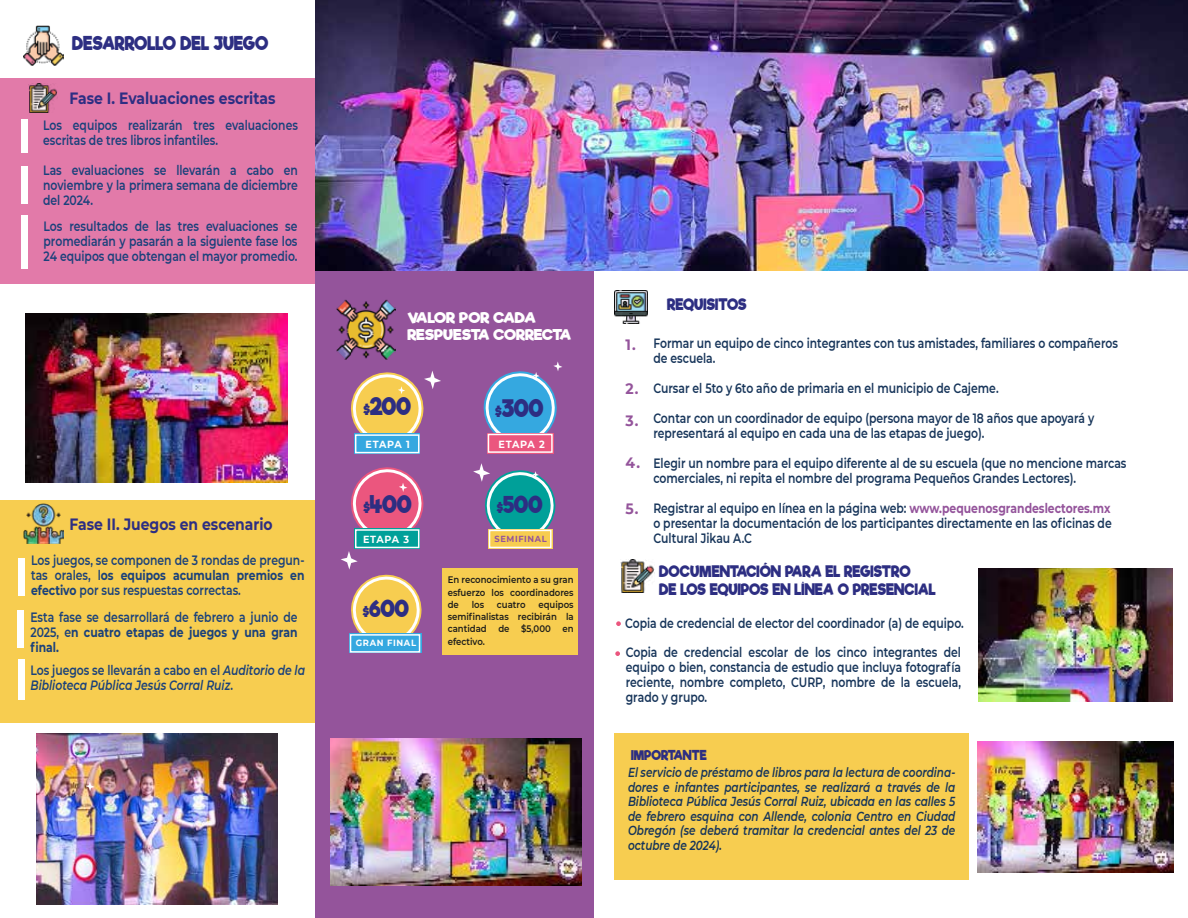
<style>
.page{position:relative;width:1188px;height:918px;background:#fff}
.page>*{position:absolute;margin:0;border:0;box-sizing:border-box;transform-origin:0 0}
.t1{font:700 23.1px "Riffic Free";color:#2d2e82;scale:.93 1}
.t2{font:700 22.95px "Riffic Free";letter-spacing:-.01em;color:#2d2e82;scale:.93 1}
.t3{font:700 22.35px "Riffic Free";letter-spacing:-.015em;color:#2d2e82;scale:.93 1}
.t4{font:700 18px "Riffic Free";color:#2d2e82;scale:.91 1}
.t5{font:700 16.35px "Montserrat";color:#2d2e83;scale:.85 1}
.t6{font:700 15px/18px "Riffic Free";color:#2d2e82;scale:.93 1}
.t7{font:700 15px/31.2px "Montserrat";color:#94549b;scale:.93 1}
.t8{font:700 14.1px/17px "Riffic Free";color:#fff;scale:1.07 1}
.t9{font:600 13.5px/15px "Montserrat";color:#17355a;scale:.8 1}
.t10{font:600 13.5px/15px "Montserrat";color:#1a417b;text-align:justify;scale:.8 1}
.t11{font:italic 600 13.5px/15px "Montserrat";color:#1a417b;scale:.8 1}
.t12{font:italic 600 13.05px/14.5px "Montserrat";color:#17355a;text-align:justify;scale:.8 1}
.t13{font:700 12.9px "Riffic Free";color:#2d2e82;scale:.93 1}
.t14{font:700 10.35px "Montserrat";letter-spacing:.06em;color:#fff;scale:.93 1}
.t15{font:600 9.45px/12.3px "Montserrat";color:#1d1d1b;text-align:justify;scale:.9 1}
.t16{font:700 9px "Montserrat";letter-spacing:.075em;color:#fff;scale:.93 1}
.t17{font:700 8.85px "Montserrat";letter-spacing:.075em;color:#94549b;scale:.93 1}
.s1{font-weight:700}
.s2{font-style:normal}
.s3{font-size:15px}
.s4{font-size:15.15px}
.s5{font-size:14.55px}
.s6{font-weight:700;color:#94549b}
</style>
<div class="page">
<div style="left:0;top:500px;width:366px;height:223px;background:#f7cd50"></div>
<div style="left:315px;top:269px;width:279px;height:649px;background:#94549b"></div>
<div style="left:354px;top:434px;width:66px;height:20px;background:#35a8e0"></div>
<div style="left:355px;top:434px;width:64px;height:19px;border:1px solid #fff"></div>
<div style="left:487px;top:433px;width:66px;height:21px;background:#eb567e"></div>
<div style="left:488px;top:434px;width:65px;height:19px;border:1px solid #fff"></div>
<div style="left:354px;top:529px;width:66px;height:20px;background:#00a099"></div>
<div style="left:355px;top:529px;width:64px;height:19px;border:1px solid #fff"></div>
<div style="left:488px;top:529px;width:64px;height:20px;background:#f7cd50"></div>
<div style="left:489px;top:530px;width:63px;height:18px;border:1px solid #fff"></div>
<div style="left:442px;top:568px;width:136px;height:87px;background:#f7cd50"></div>
<img style="left:23px;top:25px;width:41px;height:41px">
<img style="left:621px;top:560px;width:33px;height:33px">
<img style="left:615px;top:290px;width:32px;height:33px">
<img style="left:336px;top:299px;width:60px;height:60px">
<div style="left:18px;top:558px;width:7px;height:38px;background:#fff"></div>
<div style="left:17px;top:610px;width:7px;height:38px;background:#fff"></div>
<div style="left:18px;top:659px;width:7px;height:41px;background:#fff"></div>
<svg style="left:483px;top:361px;width:79px;height:85px"></svg>
<svg style="left:351px;top:467px;width:73px;height:74px"></svg>
<svg style="left:351px;top:371px;width:90px;height:76px"></svg>
<img style="left:315px;top:0;width:873px;height:271px">
<img style="left:36px;top:734px;width:242px;height:171px">
<img style="left:978px;top:568px;width:194px;height:133px">
<img style="left:977px;top:742px;width:196px;height:130px">
<img style="left:25px;top:314px;width:262px;height:168px">
<img style="left:331px;top:739px;width:251px;height:146px">
<svg style="left:616px;top:621px;width:5px;height:5px"></svg>
<div style="left:0;top:78px;width:315px;height:206px;background:#e27aa9"></div>
<div style="left:21px;top:119px;width:7px;height:33px;background:#fff"></div>
<div style="left:21px;top:166px;width:6px;height:38px;background:#fff"></div>
<div style="left:21px;top:215px;width:7px;height:54px;background:#fff"></div>
<div style="left:349px;top:633px;width:72px;height:20px;background:#35a8e0"></div>
<div style="left:350px;top:634px;width:70px;height:19px;border:1px solid #fff"></div>
<svg style="left:86px;top:782px;width:8px;height:9px"></svg>
<svg style="left:473px;top:463px;width:83px;height:79px"></svg>
<svg style="left:615px;top:651px;width:5px;height:5px"></svg>
<svg style="left:341px;top:551px;width:81px;height:96px"></svg>
<img style="left:29px;top:84px;width:29px;height:29px">
<div style="left:614px;top:734px;width:355px;height:146px;background:#f7cd50"></div>
<img style="left:23px;top:503px;width:40px;height:40px">
<h3 class="t4" style="left:72px;top:33px;width:217px">DESARROLLO DEL JUEGO</h3>
<p class="t5" style="left:70px;top:87px;width:244px">Fase I. Evaluaciones escritas</p>
<p class="t10" style="left:43px;top:117px;width:320px">Los equipos realizarán tres evaluaciones escritas de tres libros infantiles.</p>
<p class="t10" style="left:43px;top:162px;width:320px">Las evaluaciones se llevarán a cabo en noviembre y la primera semana de diciembre del 2024.</p>
<p class="t10" style="left:44px;top:218px;width:319px">Los resultados de las tres evaluaciones se promediarán y pasarán a la siguiente fase los 24 equipos que obtengan el mayor promedio.</p>
<p class="t5" style="left:70px;top:512px;width:241px">Fase II. Juegos en escenario</p>
<p class="t10" style="left:31px;top:553px;width:343px">Los juegos, se componen de 3 rondas de pregun&shy;tas orales, l<span class="s1">os equipos acumulan premios en efectivo</span> por sus respuestas correctas.</p>
<p class="t10" style="left:30px;top:609px;width:335px">Esta fase se desarrollará de febrero a junio de 2025, e<span class="s1">n cuatro etapas de juegos y una gran final.</span></p>
<p class="t11" style="left:30px;top:662px;width:345px"><span class="s2">Los juegos se llevarán a cabo en el</span> Auditorio de la<br>Biblioteca Pública Jesús Corral Ruiz<span class="s2">.</span></p>
<p class="t8" style="left:407px;top:309px;width:155px">VALOR POR CADA<br>RESPUESTA CORRECTA</p>
<h2 class="t2" style="left:363px;top:393px;width:53px"><span class="s3">$</span>200</h2>
<h1 class="t1" style="left:495px;top:395px;width:54px"><span class="s4">$</span>300</h1>
<p class="t14" style="left:366px;top:437px;width:49px">ETAPA 1</p>
<p class="t14" style="left:498px;top:437px;width:51px">ETAPA 2</p>
<h2 class="t2" style="left:363px;top:491px;width:54px"><span class="s3">$</span>400</h2>
<h3 class="t3" style="left:496px;top:491px;width:51px"><span class="s5">$</span>500</h3>
<p class="t14" style="left:363px;top:532px;width:51px">ETAPA 3</p>
<p class="t17" style="left:495px;top:533px;width:58px">SEMIFINAL</p>
<h3 class="t3" style="left:363px;top:596px;width:52px"><span class="s5">$</span>600</h3>
<p class="t16" style="left:356px;top:636px;width:66px">GRAN FINAL</p>
<p class="t15" style="left:448px;top:573px;width:141px">En reconocimiento a su gran esfuerzo los coordinadores de</p>
<p class="t15" style="left:448px;top:598px;width:141px;text-indent:91px">equipos semifinalistas recibirán la cantidad de $5,000 en efectivo.</p>
<p class="t15" style="left:472px;top:598px;width:15px">los</p>
<p class="t15" style="left:497px;top:598px;width:33px">cuatro</p>
<p class="t6" style="left:667px;top:296px;width:87px">REQUISITOS</p>
<p class="t9" style="left:653px;top:335px;width:582px">Formar un equipo de cinco integrantes con tus amistades, familiares o compañeros de escuela.</p>
<p class="t9" style="left:653px;top:380px;width:433px">Cursar el 5to y 6to año de primaria en el municipio de Cajeme.</p>
<p class="t9" style="left:653px;top:410px;width:553px">Contar con un coordinador de equipo (persona mayor de 18 años que apoyará y representará al equipo en cada una de las etapas de juego).</p>
<p class="t9" style="left:653px;top:455px;width:593px">Elegir un nombre para el equipo diferente al de su escuela (que no mencione marcas comerciales, ni repita el nombre del programa Pequeños Grandes Lectores).</p>
<p class="t9" style="left:653px;top:500px;width:575px;text-align:justify">Registrar al equipo en línea en la página web: <span class="s6">www.pequenosgrandeslectores.mx </span>o presentar la documentación de los participantes directamente en las oficinas de Cultural Jikau A.C</p>
<p class="t6" style="left:659px;top:562px;width:299px">DOCUMENTACIÓN PARA EL REGISTRO<br>DE LOS EQUIPOS EN LÍNEA O PRESENCIAL</p>
<p class="t9" style="left:625px;top:615px;width:425px">Copia de credencial de elector del coordinador (a) de equipo.</p>
<p class="t7" style="left:625px;top:329px;width:12px">1.</p>
<p class="t7" style="left:625px;top:373px;width:16px">2.<br>3.</p>
<p class="t7" style="left:625px;top:446px;width:17px">4.</p>
<p class="t7" style="left:625px;top:493px;width:16px">5.</p>
<p class="t9" style="left:626px;top:644px;width:421px;text-align:justify">Copia de credencial escolar de los cinco integrantes del equipo o bien, constancia de estudio que incluya fotografía reciente, nombre completo, CURP, nombre de la escuela, grado y grupo.</p>
<p class="t13" style="left:631px;top:748px;width:83px">IMPORTANTE</p>
<p class="t12" style="left:628px;top:765px;width:411px">El servicio de préstamo de libros para la lectura de coordina&shy;dores e infantes participantes, se realizará a través de la Biblioteca Pública Jesús Corral Ruiz, ubicada en las calles 5 de febrero esquina con Allende, colonia Centro en Ciudad Obregón (se deberá tramitar la credencial antes del 23 de octubre de 2024).</p>
</div>
